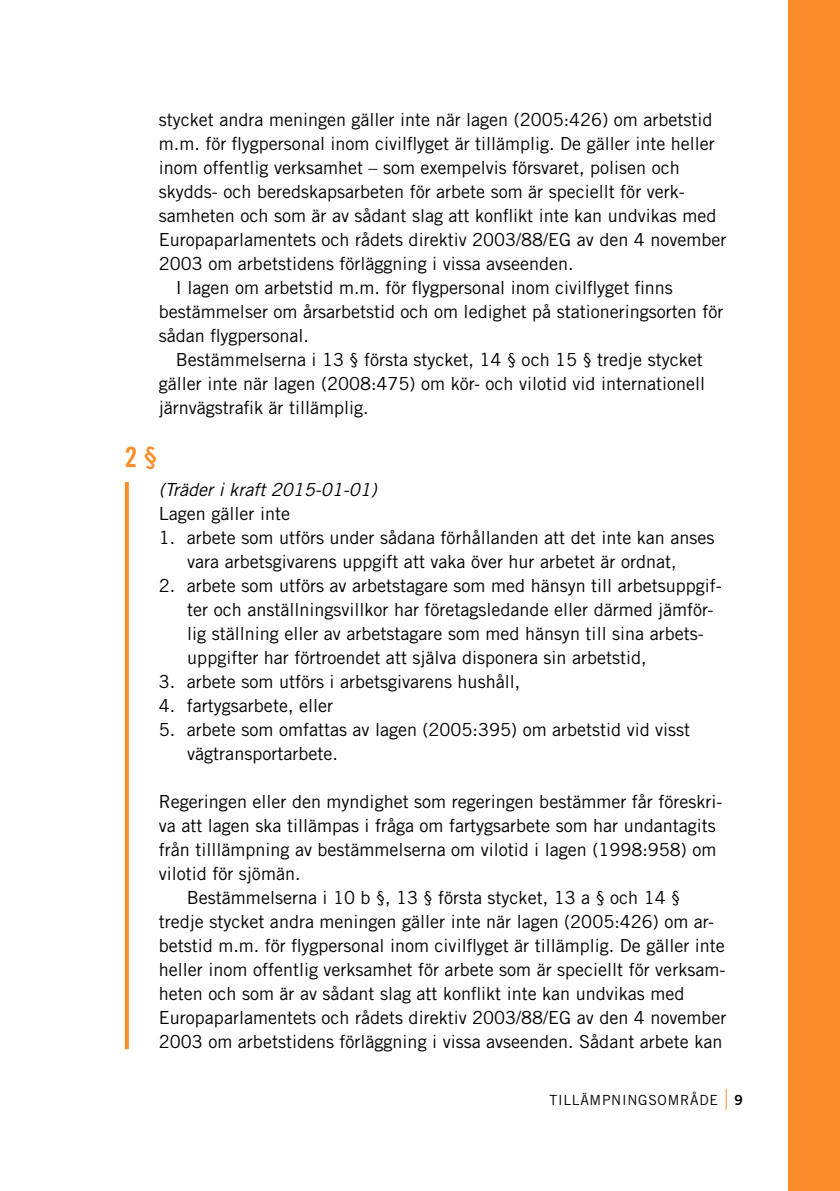
<style>
.page{position:relative;width:840px;height:1191px;background:#fff}
.page>*{position:absolute;margin:0;border:0;box-sizing:border-box;transform-origin:0 0}
.t1{font:28px "Trade Gothic LT Std Bd Cn 20";color:#fa8d29}
.t2{font:18px/24px "Trade Gothic LT Std";color:#000}
.t3{font:italic 18px "Trade Gothic LT Std";color:#000}
.t4{font:14px "Trade Gothic LT Std";color:#000}
.t5{font:14px "Trade Gothic LT Std Bd 2";color:#000}
</style>
<div class="page">
<svg style="left:725px;top:1089px;width:1px;height:20px"></svg>
<div style="left:788px;top:0;width:51px;height:1191px;background:#fa8d29"></div>
<svg style="left:125px;top:482px;width:4px;height:567px;background:#fa902f"></svg>
<p class="t2" style="left:159px;top:108px;width:554px">stycket andra meningen gäller inte när lagen (2005:426) om arbetstid</p>
<p class="t2" style="left:159px;top:132px;width:557px">m.m. för flygpersonal inom civilflyget är tillämplig. De gäller inte heller</p>
<p class="t2" style="left:159px;top:156px;width:522px">inom offentlig verksamhet – som exempelvis försvaret, polisen och</p>
<p class="t2" style="left:159px;top:180px;width:527px">skydds- och beredskapsarbeten för arbete som är speciellt för verk-</p>
<p class="t2" style="left:159px;top:204px;width:558px">samheten och som är av sådant slag att konflikt inte kan undvikas med</p>
<p class="t2" style="left:159px;top:228px;width:568px">Europaparlamentets och rådets direktiv 2003/88/EG av den 4 november</p>
<p class="t2" style="left:159px;top:252px;width:416px">2003 om arbetstidens förläggning i vissa avseenden.</p>
<p class="t2" style="left:176px;top:276px;width:498px">I lagen om arbetstid m.m. för flygpersonal inom civilflyget finns</p>
<p class="t2" style="left:159px;top:300px;width:565px">bestämmelser om årsarbetstid och om ledighet på stationeringsorten för</p>
<p class="t2" style="left:159px;top:324px;width:151px">sådan flygpersonal.</p>
<p class="t2" style="left:176px;top:348px;width:528px">Bestämmelserna i 13 § första stycket, 14 § och 15 § tredje stycket</p>
<p class="t2" style="left:159px;top:372px;width:547px">gäller inte när lagen (2008:475) om kör- och vilotid vid internationell</p>
<p class="t2" style="left:159px;top:396px;width:211px">järnvägstrafik är tillämplig.</p>
<h1 class="t1" style="left:125px;top:439px;width:34px">2 §</h1>
<p class="t3" style="left:159px;top:479px;width:219px">(Träder i kraft 2015-01-01)</p>
<p class="t2" style="left:159px;top:501px;width:133px">Lagen gäller inte</p>
<p class="t2" style="left:159px;top:525px;width:556px;text-align:center">1. arbete som utförs under sådana förhållanden att det inte kan anses vara arbetsgivarens uppgift att vaka över hur arbetet är ordnat,</p>
<p class="t2" style="left:187px;top:573px;width:535px;text-indent:-28px">2. arbete som utförs av arbetstagare som med hänsyn till arbetsuppgif&shy;ter och anställningsvillkor har företagsledande eller därmed jämför&shy;lig ställning eller av arbetstagare som med hänsyn till sina arbets&shy;uppgifter har förtroendet att själva disponera sin arbetstid,</p>
<p class="t2" style="left:159px;top:669px;width:362px">3. arbete som utförs i arbetsgivarens hushåll,</p>
<p class="t2" style="left:159px;top:693px;width:175px">4. fartygsarbete, eller</p>
<p class="t2" style="left:187px;top:717px;width:504px;text-indent:-28px">5. arbete som omfattas av lagen (2005:395) om arbetstid vid visst vägtransportarbete.</p>
<p class="t2" style="left:159px;top:789px;width:564px">Regeringen eller den myndighet som regeringen bestämmer får föreskri-</p>
<p class="t2" style="left:159px;top:813px;width:558px">va att lagen ska tillämpas i fråga om fartygsarbete som har undantagits</p>
<p class="t2" style="left:159px;top:837px;width:558px">från tilllämpning av bestämmelserna om vilotid i lagen (1998:958) om</p>
<p class="t2" style="left:159px;top:861px;width:143px">vilotid för sjömän.</p>
<p class="t2" style="left:187px;top:885px;width:494px">Bestämmelserna i 10 b §, 13 § första stycket, 13 a § och 14 §</p>
<p class="t2" style="left:159px;top:909px;width:556px">tredje stycket andra meningen gäller inte när lagen (2005:426) om ar-</p>
<p class="t2" style="left:159px;top:933px;width:567px">betstid m.m. för flygpersonal inom civilflyget är tillämplig. De gäller inte</p>
<p class="t2" style="left:159px;top:957px;width:566px">heller inom offentlig verksamhet för arbete som är speciellt för verksam-</p>
<p class="t2" style="left:159px;top:981px;width:526px">heten och som är av sådant slag att konflikt inte kan undvikas med</p>
<p class="t2" style="left:159px;top:1005px;width:568px">Europaparlamentets och rådets direktiv 2003/88/EG av den 4 november</p>
<p class="t2" style="left:159px;top:1029px;width:564px">2003 om arbetstidens förläggning i vissa avseenden. Sådant arbete kan</p>
<p class="t4" style="left:549px;top:1091px;width:9px">till</p>
<p class="t4" style="left:580px;top:1091px;width:20px">ämpningsomr</p>
<p class="t4" style="left:689px;top:1091px;width:19px">åde</p>
<p class="t5" style="left:734px;top:1091px;width:10px">9</p>
</div>
